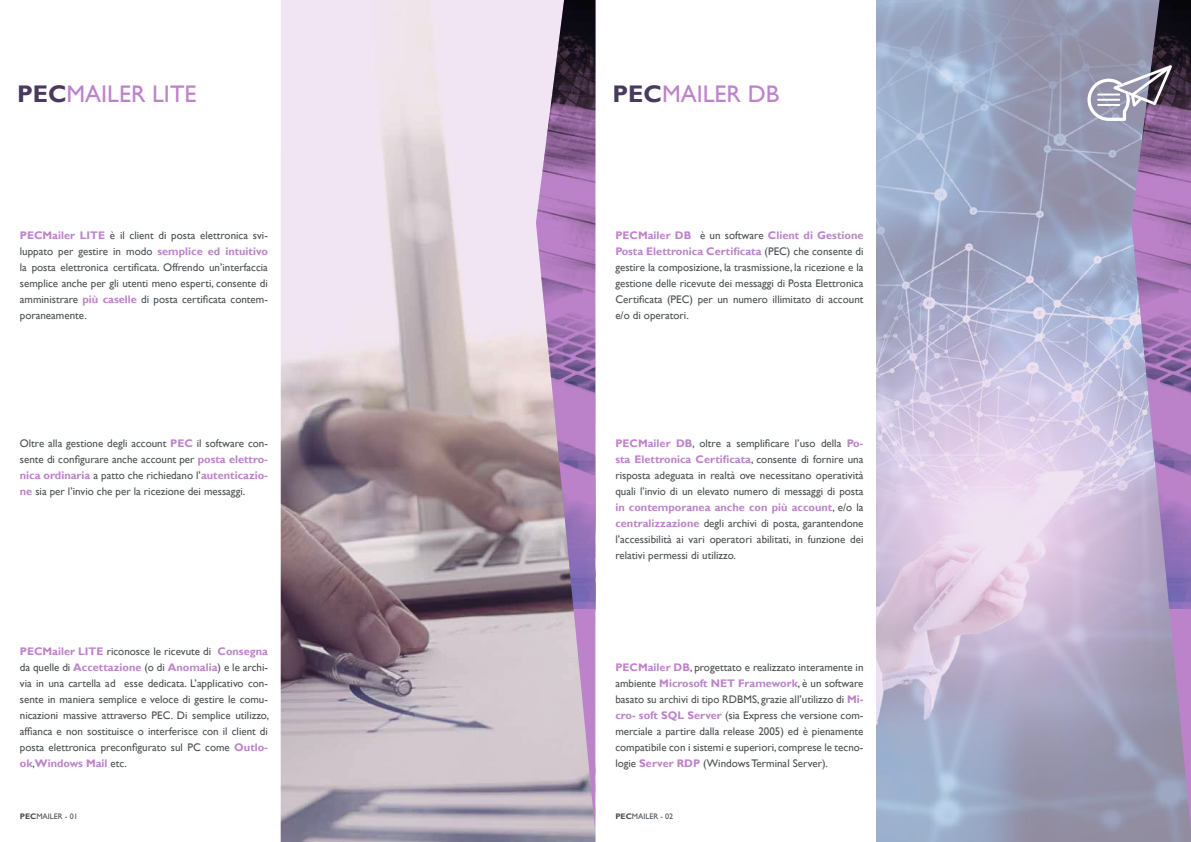
<style>
.page{position:relative;width:1191px;height:842px;background:#fff}
.page>*{position:absolute;margin:0;border:0;box-sizing:border-box;transform-origin:0 0}
.t1{font:24px "Gill Sans";color:#bd83ca}
.t2{font:11px/16px "Gill Sans";color:#4a4f54;text-align:justify}
.t3{font:8px "Gill Sans";color:#4a4f54}
.s1{font-weight:700;color:#48395d}
.s2{font-weight:700;color:#bd83ca}
.s3{font-weight:700}
</style>
<div class="page">
<svg style="left:281px;top:0;width:314px;height:842px;background:#c3b6bf"></svg>
<img style="left:877px;top:0;width:314px;height:842px">
<svg style="left:1131px;top:608px;width:60px;height:223px;background:#9d92b1"></svg>
<img style="left:1131px;top:0;width:60px;height:608px">
<svg style="left:1087px;top:65px;width:85px;height:56px"></svg>
<svg style="left:536px;top:608px;width:59px;height:223px;background:#c6b4c7"></svg>
<img style="left:536px;top:0;width:59px;height:608px">
<h1 class="t1" style="left:17px;top:80px;width:181px"><span class="s1">PEC</span>MAILER LITE</h1>
<h1 class="t1" style="left:612px;top:80px;width:168px"><span class="s1">PEC</span>MAILER DB</h1>
<p class="t2" style="left:20px;top:227px;width:250px"><span class="s2">PECMailer LITE</span> è il client di posta elettronica svi&shy;luppato per gestire in modo <span class="s2">semplice ed intuitivo </span>la posta elettronica certificata. Offrendo un’interfaccia semplice anche per gli utenti meno esperti, consente di amministrare <span class="s2">più caselle</span> di posta certificata contem&shy;poraneamente.</p>
<p class="t2" style="left:20px;top:435px;width:250px">Oltre alla gestione degli account <span class="s2">PEC</span> il software con&shy;sente di configurare anche account per <span class="s2">posta elettro&shy;nica ordinaria</span> a patto che richiedano l’<span class="s2">autenticazio&shy;ne</span> sia per l’invio che per la ricezione dei messaggi.</p>
<p class="t2" style="left:20px;top:643px;width:251px"><span class="s2">PECMailer LITE</span> riconosce le ricevute di <span class="s2">Consegna </span>da quelle di <span class="s2">Accettazione</span> (o di <span class="s2">Anomalia</span>) e le archi&shy;via in una cartella ad esse dedicata. L’applicativo con&shy;sente in maniera semplice e veloce di gestire le comu&shy;nicazioni massive attraverso PEC. Di semplice utilizzo, affianca e non sostituisce o interferisce con il client di posta elettronica preconfigurato sul PC come <span class="s2">Outlo&shy;ok</span>,<span class="s2">Windows Mail</span> etc.</p>
<p class="t2" style="left:615px;top:227px;width:250px"><span class="s2">PECMailer DB</span> è un software <span class="s2">Client di Gestione Posta Elettronica Certificata</span> (PEC) che consente di gestire la composizione, la trasmissione, la ricezione e la gestione delle ricevute dei messaggi di Posta Elettronica Certificata (PEC) per un numero illimitato di account e/o di operatori.</p>
<p class="t2" style="left:615px;top:435px;width:250px"><span class="s2">PECMailer DB</span>, oltre a semplificare l’uso della <span class="s2">Po&shy;sta Elettronica Certificata</span>, consente di fornire una risposta adeguata in realtà ove necessitano operatività quali l’invio di un elevato numero di messaggi di posta <span class="s2">in contemporanea anche con più account</span>, e/o la <span class="s2">centralizzazione</span> degli archivi di posta, garantendone l’accessibilità ai vari operatori abilitati, in funzione dei relativi permessi di utilizzo.</p>
<p class="t2" style="left:615px;top:659px;width:250px"><span class="s2">PECMailer DB</span>, progettato e realizzato interamente in ambiente <span class="s2">Microsoft NET Framework</span>, è un software basato su archivi di tipo RDBMS, grazie all’utilizzo di <span class="s2">Mi&shy;cro- soft SQL Server</span> (sia Express che versione com&shy;merciale a partire dalla release 2005) ed è pienamente compatibile con i sistemi e superiori, comprese le tecno&shy;logie <span class="s2">Server RDP</span> (Windows Terminal Server).</p>
<p class="t3" style="left:20px;top:812px;width:59px"><span class="s3">PEC</span>MAILER - 01</p>
<p class="t3" style="left:615px;top:812px;width:59px"><span class="s3">PEC</span>MAILER - 02</p>
</div>
